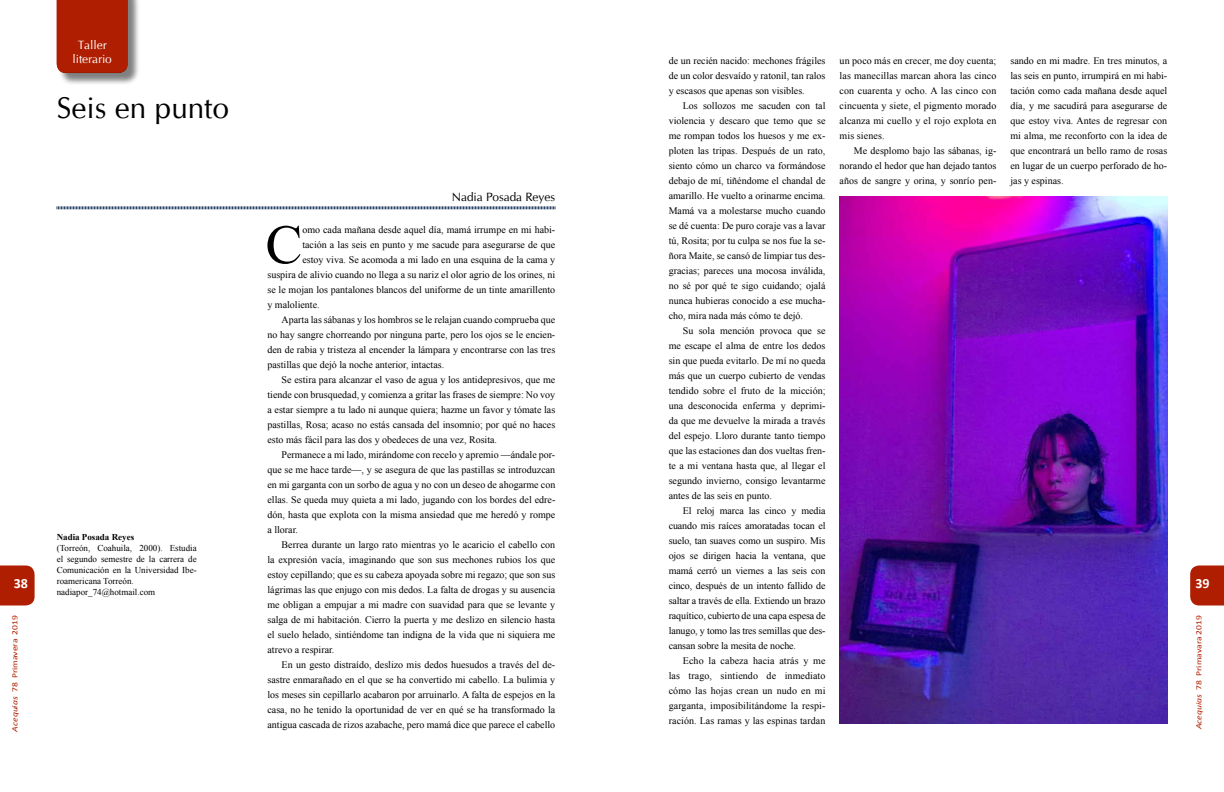
<style>
.page{position:relative;width:1224px;height:792px;background:#fff}
.page>*{position:absolute;margin:0;border:0;box-sizing:border-box;transform-origin:0 0}
.t1{font:55.3px "Times New Roman";color:#000}
.t2{font:30px "CG Omega";color:#000}
.t3{font:700 14px "Calibri";color:#fff}
.t4{font:12px "CG Omega";color:#000}
.t5{font:12px/14.4px "CG Omega";color:#fff;text-align:center}
.t6{font:10px/15px "Times New Roman";color:#000;text-align:justify}
.t7{font:9px/11px "Times New Roman";color:#000}
.t8{font:700 9px "Times New Roman";color:#000}
.t9{font:8px "Calibri";color:#af1e00;scale:1.2 1}
.s1{font-style:italic}
</style>
<div class="page">
<svg style="left:1190px;top:566px;width:34px;height:39px"></svg>
<svg style="left:0;top:566px;width:35px;height:39px"></svg>
<svg style="left:56px;top:206px;width:500px;height:4px"></svg>
<div style="left:58px;top:0;width:83px;height:85px;background:#000;opacity:.5"></div>
<div style="left:57px;top:0;width:71px;height:73px;background:#af1e00"></div>
<img style="left:840px;top:197px;width:327px;height:527px">
<p class="t5" style="left:72px;top:37px;width:41px">Taller literario</p>
<h2 class="t2" style="left:57px;top:90px;width:174px">Seis en punto</h2>
<h3 class="t3" style="left:14px;top:574px;width:16px">38</h3>
<p class="t9" style="left:10px;top:732px;width:99px;rotate:-90deg"><span class="s1">Acequias</span> 78 Primavera 2019</p>
<p class="t8" style="left:57px;top:531px;width:79px">Nadia Posada Reyes</p>
<p class="t7" style="left:57px;top:543px;width:142px">(Torreón, Coahuila, 2000). Estudia el segundo semestre de la carrera de<br>Comunicación en la Universidad Ibe&shy;roamericana Torreón. nadiapor_74@hotmail.com</p>
<p class="t4" style="left:452px;top:190px;width:105px">Nadia Posada Reyes</p>
<h1 class="t1" style="left:265px;top:207px;width:38px">C</h1>
<p class="t6" style="left:302px;top:222px;width:254px">omo cada mañana desde aquel día, mamá irrumpe en mi habi-</p>
<p class="t6" style="left:302px;top:237px;width:254px">tación a las seis en punto y me sacude para asegurarse de que</p>
<p class="t6" style="left:302px;top:252px;width:254px">estoy viva. Se acomoda a mi lado en una esquina de la cama y</p>
<p class="t6" style="left:267px;top:267px;width:289px">suspira de alivio cuando no llega a su nariz el olor agrio de los orines, ni</p>
<p class="t6" style="left:267px;top:282px;width:289px">se le mojan los pantalones blancos del uniforme de un tinte amarillento</p>
<p class="t6" style="left:267px;top:297px;width:54px">y maloliente.</p>
<p class="t6" style="left:282px;top:312px;width:275px">Aparta las sábanas y los hombros se le relajan cuando comprueba que</p>
<p class="t6" style="left:267px;top:327px;width:289px">no hay sangre chorreando por ninguna parte, pero los ojos se le encien-</p>
<p class="t6" style="left:267px;top:342px;width:289px">den de rabia y tristeza al encender la lámpara y encontrarse con las tres</p>
<p class="t6" style="left:267px;top:357px;width:178px">pastillas que dejó la noche anterior, intactas.</p>
<p class="t6" style="left:282px;top:372px;width:275px">Se estira para alcanzar el vaso de agua y los antidepresivos, que me</p>
<p class="t6" style="left:267px;top:387px;width:289px">tiende con brusquedad, y comienza a gritar las frases de siempre: No voy</p>
<p class="t6" style="left:267px;top:402px;width:289px">a estar siempre a tu lado ni aunque quiera; hazme un favor y tómate las</p>
<p class="t6" style="left:267px;top:417px;width:289px">pastillas, Rosa; acaso no estás cansada del insomnio; por qué no haces</p>
<p class="t6" style="left:267px;top:432px;width:231px">esto más fácil para las dos y obedeces de una vez, Rosita.</p>
<p class="t6" style="left:282px;top:447px;width:275px">Permanece a mi lado, mirándome con recelo y apremio —ándale por-</p>
<p class="t6" style="left:267px;top:462px;width:289px">que se me hace tarde—, y se asegura de que las pastillas se introduzcan</p>
<p class="t6" style="left:267px;top:477px;width:289px">en mi garganta con un sorbo de agua y no con un deseo de ahogarme con</p>
<p class="t6" style="left:267px;top:492px;width:289px">ellas. Se queda muy quieta a mi lado, jugando con los bordes del edre-</p>
<p class="t6" style="left:267px;top:507px;width:289px">dón, hasta que explota con la misma ansiedad que me heredó y rompe</p>
<p class="t6" style="left:267px;top:522px;width:32px">a llorar.</p>
<p class="t6" style="left:282px;top:537px;width:275px">Berrea durante un largo rato mientras yo le acaricio el cabello con</p>
<p class="t6" style="left:267px;top:552px;width:289px">la expresión vacía, imaginando que son sus mechones rubios los que</p>
<p class="t6" style="left:267px;top:567px;width:289px">estoy cepillando; que es su cabeza apoyada sobre mi regazo; que son sus</p>
<p class="t6" style="left:267px;top:582px;width:289px">lágrimas las que enjugo con mis dedos. La falta de drogas y su ausencia</p>
<p class="t6" style="left:267px;top:597px;width:289px">me obligan a empujar a mi madre con suavidad para que se levante y</p>
<p class="t6" style="left:267px;top:612px;width:289px">salga de mi habitación. Cierro la puerta y me deslizo en silencio hasta</p>
<p class="t6" style="left:267px;top:627px;width:289px">el suelo helado, sintiéndome tan indigna de la vida que ni siquiera me</p>
<p class="t6" style="left:267px;top:642px;width:68px">atrevo a respirar.</p>
<p class="t6" style="left:282px;top:657px;width:275px">En un gesto distraído, deslizo mis dedos huesudos a través del de-</p>
<p class="t6" style="left:267px;top:672px;width:289px">sastre enmarañado en el que se ha convertido mi cabello. La bulimia y</p>
<p class="t6" style="left:267px;top:687px;width:289px">los meses sin cepillarlo acabaron por arruinarlo. A falta de espejos en la</p>
<p class="t6" style="left:267px;top:702px;width:289px">casa, no he tenido la oportunidad de ver en qué se ha transformado la</p>
<p class="t6" style="left:267px;top:717px;width:289px">antigua cascada de rizos azabache, pero mamá dice que parece el cabello</p>
<p class="t6" style="left:669px;top:53px;width:158px">de un recién nacido: mechones frágiles de un color desvaído y ratonil, tan ralos y escasos que apenas son visibles.</p>
<p class="t6" style="left:669px;top:98px;width:158px;text-indent:14px">Los sollozos me sacuden con tal violencia y descaro que temo que se me rompan todos los huesos y me ex&shy;ploten las tripas. Después de un rato, siento cómo un charco va formándose debajo de mí, tiñéndome el chandal de amarillo. He vuelto a orinarme encima.<br>Mamá va a molestarse mucho cuando se dé cuenta: De puro coraje vas a lavar tú, Rosita; por tu culpa se nos fue la se&shy;ñora Maite, se cansó de limpiar tus des&shy;gracias; pareces una mocosa inválida, no sé por qué te sigo cuidando; ojalá nunca hubieras conocido a ese mucha&shy;cho, mira nada más cómo te dejó.</p>
<p class="t6" style="left:669px;top:323px;width:158px;text-indent:14px">Su sola mención provoca que se me escape el alma de entre los dedos sin que pueda evitarlo. De mí no queda más que un cuerpo cubierto de vendas tendido sobre el fruto de la micción; una desconocida enferma y deprimi&shy;da que me devuelve la mirada a través del espejo. Lloro durante tanto tiempo que las estaciones dan dos vueltas fren&shy;te a mi ventana hasta que, al llegar el segundo invierno, consigo levantarme antes de las seis en punto.</p>
<p class="t6" style="left:669px;top:503px;width:158px;text-indent:14px">El reloj marca las cinco y media cuando mis raíces amoratadas tocan el suelo, tan suaves como un suspiro. Mis ojos se dirigen hacia la ventana, que mamá cerró un viernes a las seis con cinco, después de un intento fallido de saltar a través de ella. Extiendo un brazo raquítico, cubierto de una capa espesa de lanugo, y tomo las tres semillas que des&shy;cansan sobre la mesita de noche.</p>
<p class="t6" style="left:669px;top:653px;width:158px;text-indent:14px">Echo la cabeza hacia atrás y me las trago, sintiendo de inmediato cómo las hojas crean un nudo en mi garganta, imposibilitándome la respi&shy;ración. Las ramas y las espinas tardan</p>
<p class="t6" style="left:840px;top:53px;width:158px">un poco más en crecer, me doy cuenta; las manecillas marcan ahora las cinco con cuarenta y ocho. A las cinco con cincuenta y siete, el pigmento morado alcanza mi cuello y el rojo explota en mis sienes.</p>
<p class="t6" style="left:840px;top:143px;width:158px;text-indent:14px">Me desplomo bajo las sábanas, ig&shy;norando el hedor que han dejado tantos años de sangre y orina, y sonrío pen-</p>
<p class="t6" style="left:1011px;top:53px;width:158px">sando en mi madre. En tres minutos, a las seis en punto, irrumpirá en mi habi&shy;tación como cada mañana desde aquel día, y me sacudirá para asegurarse de que estoy viva. Antes de regresar con mi alma, me reconforto con la idea de que encontrará un bello ramo de rosas en lugar de un cuerpo perforado de ho&shy;jas y espinas.</p>
<h3 class="t3" style="left:1195px;top:574px;width:16px">39</h3>
<p class="t9" style="left:1194px;top:729px;width:97px;rotate:-90deg"><span class="s1">Acequias</span> 78 Primavara 2019</p>
</div>
